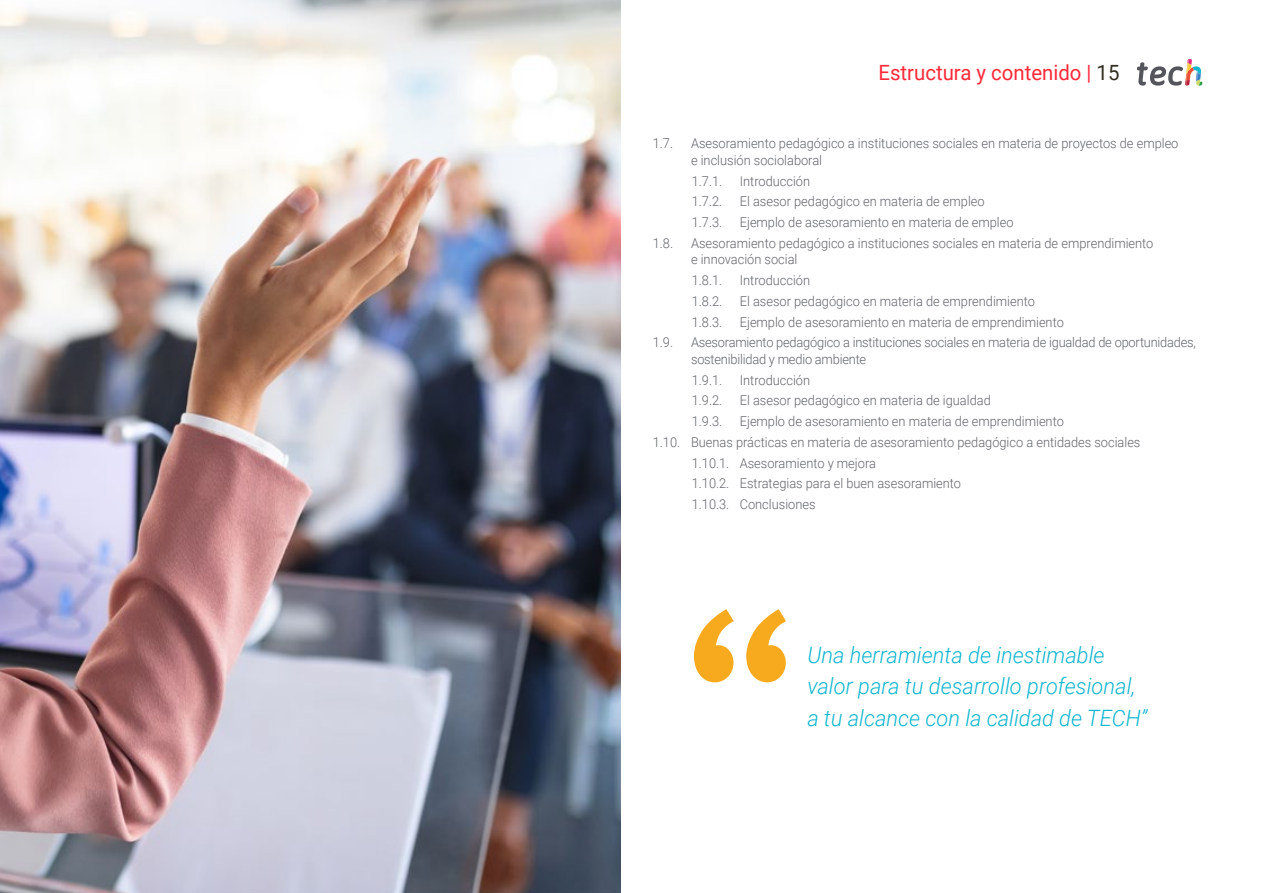
<style>
.page{position:relative;width:1263px;height:893px;background:#fff}
.page>*{position:absolute;margin:0;border:0;box-sizing:border-box;transform-origin:0 0}
.t1{font:italic 300 22.5px/31.5px "Roboto";color:#0fb6cf}
.t2{font:21px "Roboto";color:#ff293a}
.t3{font:300 13.5px/16.5px "Roboto";color:#61646a;scale:.95 1}
.s1{color:#312e20}
</style>
<div class="page">
<svg style="left:1137px;top:59px;width:65px;height:27px"></svg>
<img style="left:0;top:0;width:621px;height:893px">
<svg style="left:694px;top:609px;width:92px;height:73px"></svg>
<h2 class="t2" style="left:878px;top:57px;width:242px">Estructura y contenido | <span class="s1">15</span></h2>
<p class="t3" style="left:653px;top:135px;width:23px">1.7.</p>
<p class="t3" style="left:691px;top:135px;width:515px">Asesoramiento pedagógico a instituciones sociales en materia de proyectos de empleo e inclusión sociolaboral</p>
<p class="t3" style="left:692px;top:172px;width:34px">1.7.1.</p>
<p class="t3" style="left:740px;top:172px;width:76px">Introducción</p>
<p class="t3" style="left:692px;top:193px;width:34px">1.7.2.</p>
<p class="t3" style="left:740px;top:193px;width:259px">El asesor pedagógico en materia de empleo</p>
<p class="t3" style="left:692px;top:214px;width:34px">1.7.3.</p>
<p class="t3" style="left:740px;top:214px;width:290px">Ejemplo de asesoramiento en materia de empleo</p>
<p class="t3" style="left:653px;top:234px;width:23px">1.8.</p>
<p class="t3" style="left:691px;top:234px;width:488px">Asesoramiento pedagógico a instituciones sociales en materia de emprendimiento e innovación social</p>
<p class="t3" style="left:692px;top:272px;width:34px">1.8.1.</p>
<p class="t3" style="left:740px;top:272px;width:76px">Introducción</p>
<p class="t3" style="left:692px;top:292px;width:34px">1.8.2.</p>
<p class="t3" style="left:740px;top:292px;width:312px">El asesor pedagógico en materia de emprendimiento</p>
<p class="t3" style="left:692px;top:313px;width:34px">1.8.3.</p>
<p class="t3" style="left:740px;top:313px;width:343px">Ejemplo de asesoramiento en materia de emprendimiento</p>
<p class="t3" style="left:653px;top:334px;width:23px">1.9.</p>
<p class="t3" style="left:691px;top:334px;width:533px">Asesoramiento pedagógico a instituciones sociales en materia de igualdad de oportunidades, sostenibilidad y medio ambiente</p>
<p class="t3" style="left:692px;top:371px;width:34px">1.9.1.</p>
<p class="t3" style="left:740px;top:371px;width:76px">Introducción</p>
<p class="t3" style="left:692px;top:392px;width:34px">1.9.2.</p>
<p class="t3" style="left:740px;top:392px;width:266px">El asesor pedagógico en materia de igualdad</p>
<p class="t3" style="left:692px;top:413px;width:34px">1.9.3.</p>
<p class="t3" style="left:740px;top:413px;width:343px">Ejemplo de asesoramiento en materia de emprendimiento</p>
<p class="t3" style="left:653px;top:433px;width:515px">1.10. Buenas prácticas en materia de asesoramiento pedagógico a entidades sociales</p>
<p class="t3" style="left:692px;top:454px;width:195px">1.10.1. Asesoramiento y mejora</p>
<p class="t3" style="left:692px;top:475px;width:285px">1.10.2. Estrategias para el buen asesoramiento</p>
<p class="t3" style="left:692px;top:495px;width:132px">1.10.3. Conclusiones</p>
<h1 class="t1" style="left:807px;top:638px;width:341px">Una herramienta de inestimable valor para tu desarrollo profesional, a tu alcance con la calidad de TECH”</h1>
</div>
